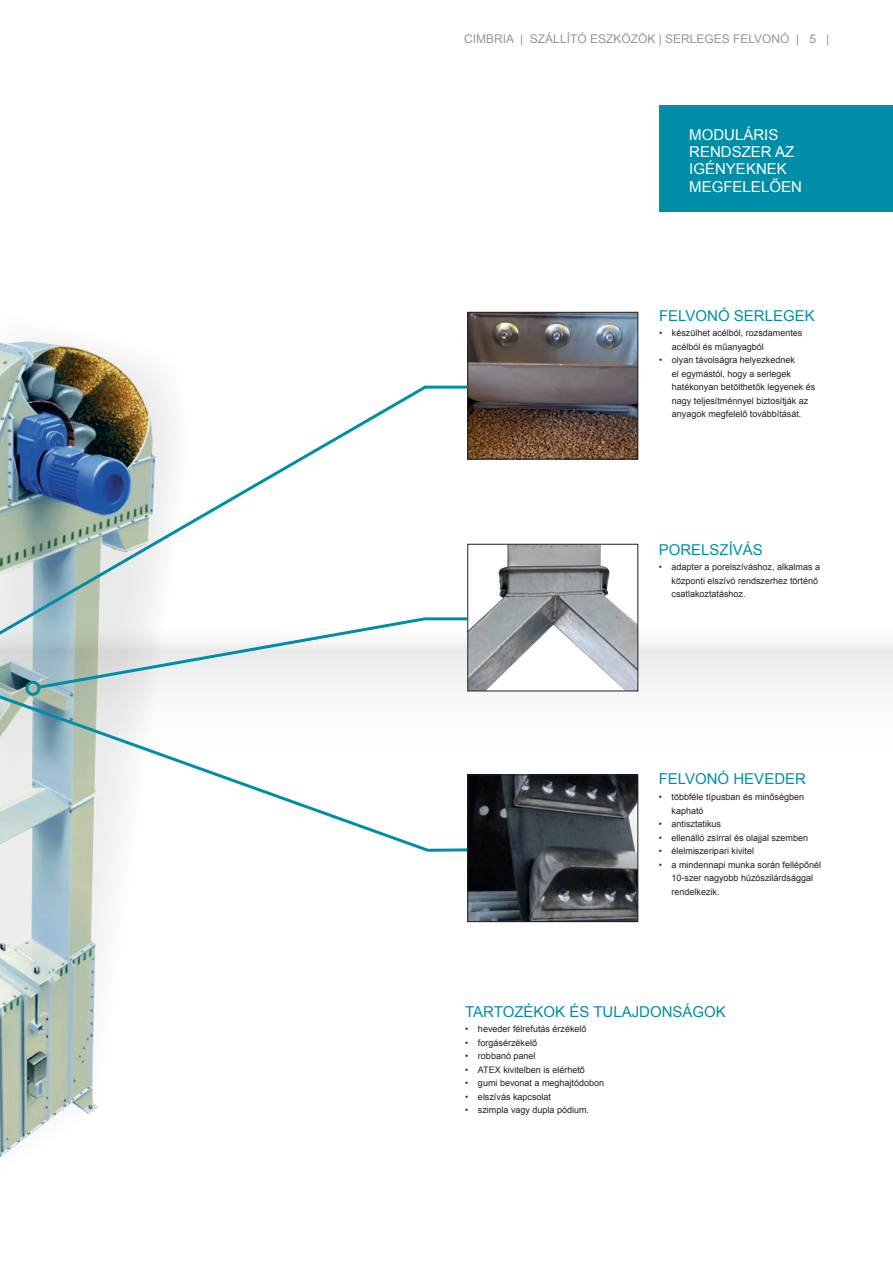
<style>
.page{position:relative;width:893px;height:1263px;background:#fff}
.page>*{position:absolute;margin:0;border:0;box-sizing:border-box;transform-origin:0 0}
.ARIAL_CB_Head_10_10{font:15px "Arial";color:#008da8}
.ARIAL_CB_Head_10_10-2{font:15px "Arial";color:#fff}
.t1{font:12px "Arial";color:#939598}
.ARIAL_CB_Text_6_5_9{font:9px/13.5px "Arial";color:#231f20}
</style>
<div class="page">
<img style="left:0;top:341px;width:159px;height:816px">
<svg style="left:0;top:619px;width:893px;height:170px"></svg>
<img style="left:469px;top:314px;width:167px;height:143px">
<div style="left:467px;top:312px;width:171px;height:147px;border:1px solid #231f20"></div>
<div style="left:659px;top:106px;width:234px;height:106px;background:#008da8"></div>
<svg style="left:0;top:691px;width:473px;height:162px"></svg>
<img style="left:0;top:384px;width:471px;height:276px">
<svg style="left:35px;top:616px;width:432px;height:75px"></svg>
<div style="left:25px;top:681px;width:15px;height:15px;border:3px solid #008da8;border-radius:50%"></div>
<img style="left:469px;top:776px;width:167px;height:144px">
<div style="left:467px;top:774px;width:171px;height:148px;border:1px solid #231f20"></div>
<img style="left:469px;top:546px;width:167px;height:143px">
<div style="left:467px;top:544px;width:171px;height:147px;border:1px solid #231f20"></div>
<h2 class="t1" style="left:464px;top:30px;width:367px">CIMBRIA | SZÁLLÍTÓ ESZKÖZÖK | SERLEGES FELVONÓ | 5 |</h2>
<p class="ARIAL_CB_Head_10_10-2" style="left:689px;top:125px;width:91px">MODULÁRIS</p>
<p class="ARIAL_CB_Head_10_10-2" style="left:689px;top:142px;width:107px">RENDSZER AZ</p>
<p class="ARIAL_CB_Head_10_10-2" style="left:689px;top:159px;width:99px">IGÉNYEKNEK</p>
<p class="ARIAL_CB_Head_10_10-2" style="left:689px;top:177px;width:114px">MEGFELELŐEN</p>
<p class="ARIAL_CB_Head_10_10" style="left:659px;top:306px;width:157px">FELVONÓ SERLEGEK</p>
<p class="ARIAL_CB_Text_6_5_9" style="left:672px;top:326px;width:132px;text-indent:-13px">• készülhet acélból, rozsdamentes acélból és műanyagból</p>
<p class="ARIAL_CB_Text_6_5_9" style="left:672px;top:353px;width:145px;text-indent:-13px">• olyan távolságra helyezkednek<br>el egymástól, hogy a serlegek hatékonyan betölthetők legyenek és nagy teljesítménnyel biztosítják az anyagok megfelelő továbbítását.</p>
<p class="ARIAL_CB_Head_10_10" style="left:659px;top:540px;width:106px">PORELSZÍVÁS</p>
<p class="ARIAL_CB_Text_6_5_9" style="left:671px;top:561px;width:150px;text-indent:-13px">• adapter a porelszíváshoz, alkalmas a központi elszívó rendszerhez történő csatlakoztatáshoz.</p>
<p class="ARIAL_CB_Head_10_10" style="left:659px;top:769px;width:149px">FELVONÓ HEVEDER</p>
<p class="ARIAL_CB_Text_6_5_9" style="left:671px;top:790px;width:134px;text-indent:-13px">• többféle típusban és minőségben kapható</p>
<p class="ARIAL_CB_Text_6_5_9" style="left:659px;top:817px;width:64px">• antisztatikus</p>
<p class="ARIAL_CB_Text_6_5_9" style="left:659px;top:831px;width:151px">• ellenálló zsírral és olajjal szemben</p>
<p class="ARIAL_CB_Text_6_5_9" style="left:659px;top:844px;width:97px">• élelmiszeripari kivitel</p>
<p class="ARIAL_CB_Text_6_5_9" style="left:671px;top:858px;width:151px;text-indent:-13px">• a mindennapi munka során fellépőnél<br>10-szer nagyobb húzószilárdsággal rendelkezik.</p>
<p class="ARIAL_CB_Head_10_10" style="left:465px;top:1002px;width:262px">TARTOZÉKOK ÉS TULAJDONSÁGOK</p>
<p class="ARIAL_CB_Text_6_5_9" style="left:465px;top:1022px;width:123px">• heveder félrefutás érzékelő</p>
<p class="ARIAL_CB_Text_6_5_9" style="left:465px;top:1036px;width:73px">• forgásérzékelő</p>
<p class="ARIAL_CB_Text_6_5_9" style="left:465px;top:1049px;width:72px">• robbanó panel</p>
<p class="ARIAL_CB_Text_6_5_9" style="left:465px;top:1063px;width:121px">• ATEX kivitelben is elérhető</p>
<p class="ARIAL_CB_Text_6_5_9" style="left:465px;top:1076px;width:140px">• gumi bevonat a meghajtódobon</p>
<p class="ARIAL_CB_Text_6_5_9" style="left:465px;top:1090px;width:87px">• elszívás kapcsolat</p>
<p class="ARIAL_CB_Text_6_5_9" style="left:465px;top:1103px;width:125px">• szimpla vagy dupla pódium.</p>
</div>
